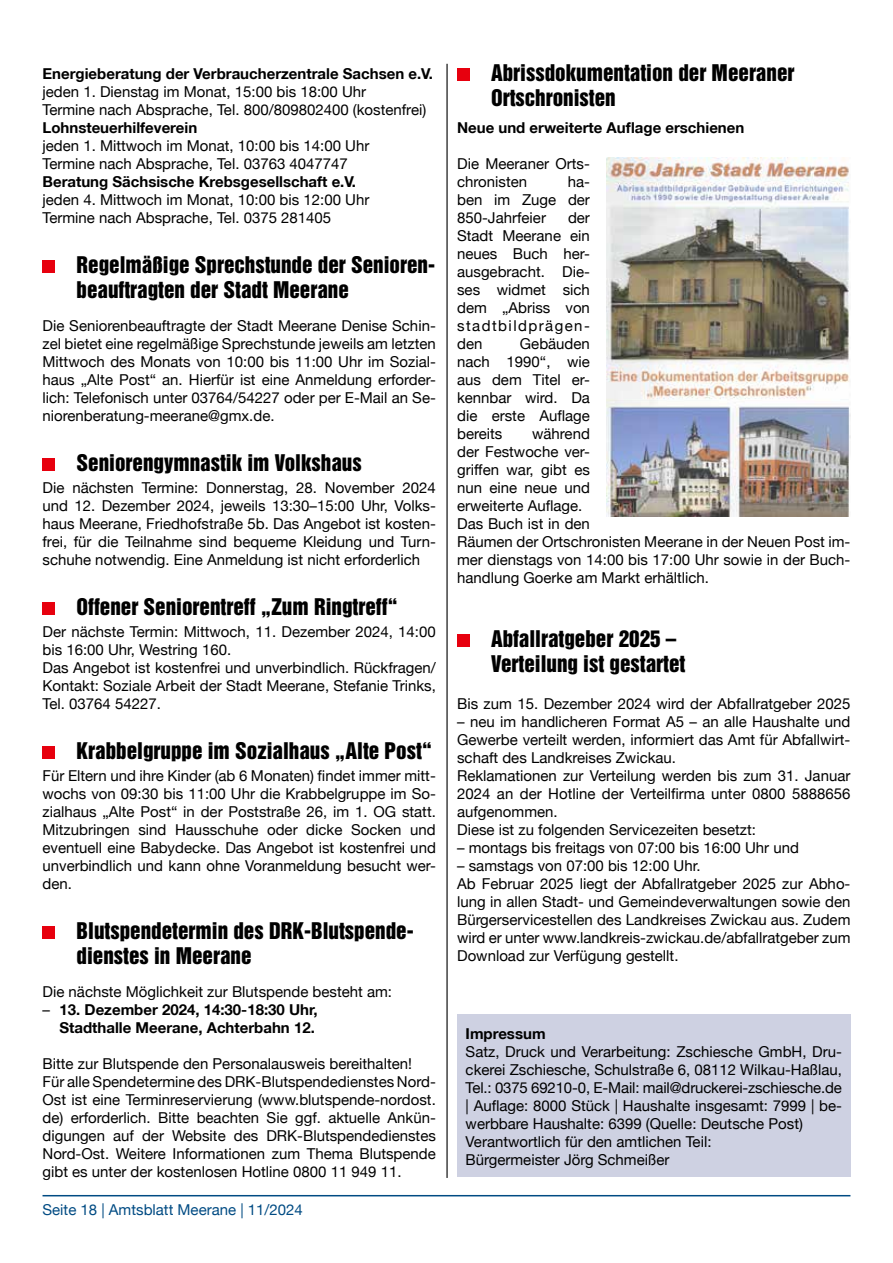
<style>
.page{position:relative;width:893px;height:1263px;background:#fff}
.page>*{position:absolute;margin:0;border:0;box-sizing:border-box;transform-origin:0 0}
.t1{font:21px/25.2px "Helvetica Inserat LT Std";color:#000}
.t2{font:15px/18px "Helvetica Neue";color:#000}
.t3{font:700 15px/18px "Helvetica Neue LT";color:#000;text-align:right}
.t4{font:15px "Helvetica Neue";color:#004b83}
.s1{font-family:"Helvetica Neue";font-weight:400}
</style>
<div class="page">
<hr style="left:43px;top:1195px;width:807px;height:1px;background:#004b83">
<hr style="left:446px;top:64px;width:2px;height:1114px;background:#000">
<div style="left:43px;top:260px;width:12px;height:13px;background:#e7000e"></div>
<div style="left:43px;top:458px;width:12px;height:13px;background:#e7000e"></div>
<div style="left:43px;top:602px;width:12px;height:13px;background:#e7000e"></div>
<div style="left:43px;top:746px;width:12px;height:13px;background:#e7000e"></div>
<div style="left:43px;top:926px;width:12px;height:13px;background:#e7000e"></div>
<div style="left:457px;top:1014px;width:393px;height:163px;background:#ced1e2"></div>
<div style="left:457px;top:68px;width:13px;height:13px;background:#e7000e"></div>
<img style="left:607px;top:158px;width:243px;height:358px">
<div style="left:457px;top:634px;width:13px;height:13px;background:#e7000e"></div>
<p class="t3" style="left:43px;top:64px;width:392px">Energieberatung der Verbraucherzentrale Sachsen e.V.</p>
<p class="t2" style="left:43px;top:82px;width:385px">jeden 1. Dienstag im Monat, 15:00 bis 18:00 Uhr<br>Termine nach Absprache, Tel. 800/809802400 (kostenfrei)</p>
<p class="t3" style="left:43px;top:118px;width:156px">Lohnsteuerhilfeverein</p>
<p class="t2" style="left:43px;top:136px;width:328px">jeden 1. Mittwoch im Monat, 10:00 bis 14:00 Uhr<br>Termine nach Absprache, Tel. 03763 4047747</p>
<p class="t3" style="left:43px;top:172px;width:315px">Beratung Sächsische Krebsgesellschaft e.V.</p>
<p class="t2" style="left:43px;top:190px;width:328px">jeden 4. Mittwoch im Monat, 10:00 bis 12:00 Uhr<br>Termine nach Absprache, Tel. 0375 281405</p>
<h1 class="t1" style="left:77px;top:253px;width:360px">Regelmäßige Sprechstunde der Senioren&shy;beauftragten der Stadt Meerane</h1>
<p class="t2" style="left:43px;top:316px;width:395px;text-align:justify">Die Seniorenbeauftragte der Stadt Meerane Denise Schin&shy;zel bietet eine regelmäßige Sprechstunde jeweils am letzten Mittwoch des Monats von 10:00 bis 11:00 Uhr im Sozial&shy;haus „Alte Post“ an. Hierfür ist eine Anmeldung erforder&shy;lich: Telefonisch unter 03764/54227 oder per E-Mail an Se&shy;niorenberatung-meerane@gmx.de.</p>
<h1 class="t1" style="left:77px;top:451px;width:287px">Seniorengymnastik im Volkshaus</h1>
<p class="t2" style="left:43px;top:478px;width:395px;text-align:justify">Die nächsten Termine: Donnerstag, 28. November 2024 und 12. Dezember 2024, jeweils 13:30–15:00 Uhr, Volks&shy;haus Meerane, Friedhofstraße 5b. Das Angebot ist kosten&shy;frei, für die Teilnahme sind bequeme Kleidung und Turn&shy;schuhe notwendig. Eine Anmeldung ist nicht erforderlich</p>
<h1 class="t1" style="left:77px;top:595px;width:323px">Offener Seniorentreff „Zum Ringtreff“</h1>
<p class="t2" style="left:43px;top:622px;width:395px">Der nächste Termin: Mittwoch, 11. Dezember 2024, 14:00 bis 16:00 Uhr, Westring 160.<br>Das Angebot ist kostenfrei und unverbindlich. Rückfragen/ Kontakt: Soziale Arbeit der Stadt Meerane, Stefanie Trinks, Tel. 03764 54227.</p>
<h1 class="t1" style="left:77px;top:739px;width:357px">Krabbelgruppe im Sozialhaus „Alte Post“</h1>
<p class="t2" style="left:43px;top:766px;width:395px;text-align:justify">Für Eltern und ihre Kinder (ab 6 Monaten) findet immer mitt&shy;wochs von 09:30 bis 11:00 Uhr die Krabbelgruppe im So&shy;zialhaus „Alte Post“ in der Poststraße 26, im 1. OG statt.<br>Mitzubringen sind Hausschuhe oder dicke Socken und eventuell eine Babydecke. Das Angebot ist kostenfrei und unverbindlich und kann ohne Voranmeldung besucht wer&shy;den.</p>
<h1 class="t1" style="left:77px;top:919px;width:339px">Blutspendetermin des DRK-Blutspende&shy;dienstes in Meerane</h1>
<p class="t2" style="left:43px;top:982px;width:351px">Die nächste Möglichkeit zur Blutspende besteht am:</p>
<p class="t3" style="left:43px;top:1000px;width:277px"><span class="s1">–</span> 13. Dezember 2024, 14:30-18:30 Uhr,<br>Stadthalle Meerane, Achterbahn 12.</p>
<p class="t2" style="left:43px;top:1054px;width:395px">Bitte zur Blutspende den Personalausweis bereithalten!<br>Für alle Spendetermine des DRK-Blutspendedienstes Nord-Ost ist eine Terminreservierung (www.blutspende-nordost. de) erforderlich. Bitte beachten Sie ggf. aktuelle Ankün&shy;digungen auf der Website des DRK-Blutspendedienstes Nord-Ost. Weitere Informationen zum Thema Blutspende gibt es unter der kostenlosen Hotline 0800 11 949 11.</p>
<p class="t4" style="left:43px;top:1200px;width:262px">Seite 18 | Amtsblatt Meerane | 11/2024</p>
<h1 class="t1" style="left:491px;top:60px;width:305px">Abrissdokumentation der Meeraner<br>Ortschronisten</h1>
<p class="t3" style="left:457px;top:118px;width:289px">Neue und erweiterte Auflage erschienen</p>
<p class="t2" style="left:457px;top:154px;width:134px">Die Meeraner Orts&shy;chronisten</p>
<p class="t2" style="left:457px;top:172px;width:134px;text-align:justify;text-indent:111px">ha&shy;ben im Zuge der 850-Jahrfeier</p>
<p class="t2" style="left:457px;top:208px;width:134px;text-align:justify;text-indent:111px">der Stadt Meerane ein neues Buch her&shy;ausgebracht. Die&shy;ses widmet sich dem „Abriss von stadtbildprägen&shy;den</p>
<p class="t2" style="left:457px;top:334px;width:134px;text-align:justify;text-indent:63px">Gebäuden nach 1990“, wie aus dem Titel er&shy;kennbar wird. Da die erste Auflage bereits</p>
<p class="t2" style="left:457px;top:424px;width:395px;text-indent:75px">während<br>der Festwoche ver-<br>griffen war, gibt es<br>nun eine neue und<br>erweiterte Auflage.<br>Das Buch ist in den<br>Räumen der Ortschronisten Meerane in der Neuen Post im&shy;mer dienstags von 14:00 bis 17:00 Uhr sowie in der Buch&shy;handlung Goerke am Markt erhältlich.</p>
<h1 class="t1" style="left:491px;top:627px;width:196px">Abfallratgeber 2025 –<br>Verteilung ist gestartet</h1>
<p class="t2" style="left:457px;top:694px;width:395px">Bis zum 15. Dezember 2024 wird der Abfallratgeber 2025</p>
<p class="t2" style="left:457px;top:712px;width:395px">– neu im handlicheren Format A5 – an alle Haushalte und Gewerbe verteilt werden, informiert das Amt für Abfallwirt&shy;schaft des Landkreises Zwickau.<br>Reklamationen zur Verteilung werden bis zum 31. Januar 2024 an der Hotline der Verteilfirma unter 0800 5888656 aufgenommen.<br>Diese ist zu folgenden Servicezeiten besetzt:</p>
<p class="t2" style="left:457px;top:838px;width:343px">– montags bis freitags von 07:00 bis 16:00 Uhr und</p>
<p class="t2" style="left:457px;top:856px;width:395px">– samstags von 07:00 bis 12:00 Uhr.<br>Ab Februar 2025 liegt der Abfallratgeber 2025 zur Abho&shy;lung in allen Stadt- und Gemeindeverwaltungen sowie den Bürgerservicestellen des Landkreises Zwickau aus. Zudem wird er unter www.landkreis-zwickau.de/abfallratgeber zum Download zur Verfügung gestellt.</p>
<p class="t3" style="left:466px;top:1024px;width:81px">Impressum</p>
<p class="t2" style="left:466px;top:1042px;width:378px">Satz, Druck und Verarbeitung: Zschiesche GmbH, Dru&shy;ckerei Zschiesche, Schulstraße 6, 08112 Wilkau-Haßlau, Tel.: 0375 69210-0, E-Mail: mail@druckerei-zschiesche.de | Auflage: 8000 Stück | Haushalte insgesamt: 7999 | be&shy;werbbare Haushalte: 6399 (Quelle: Deutsche Post)<br>Verantwortlich für den amtlichen Teil:<br>Bürgermeister Jörg Schmeißer</p>
</div>
